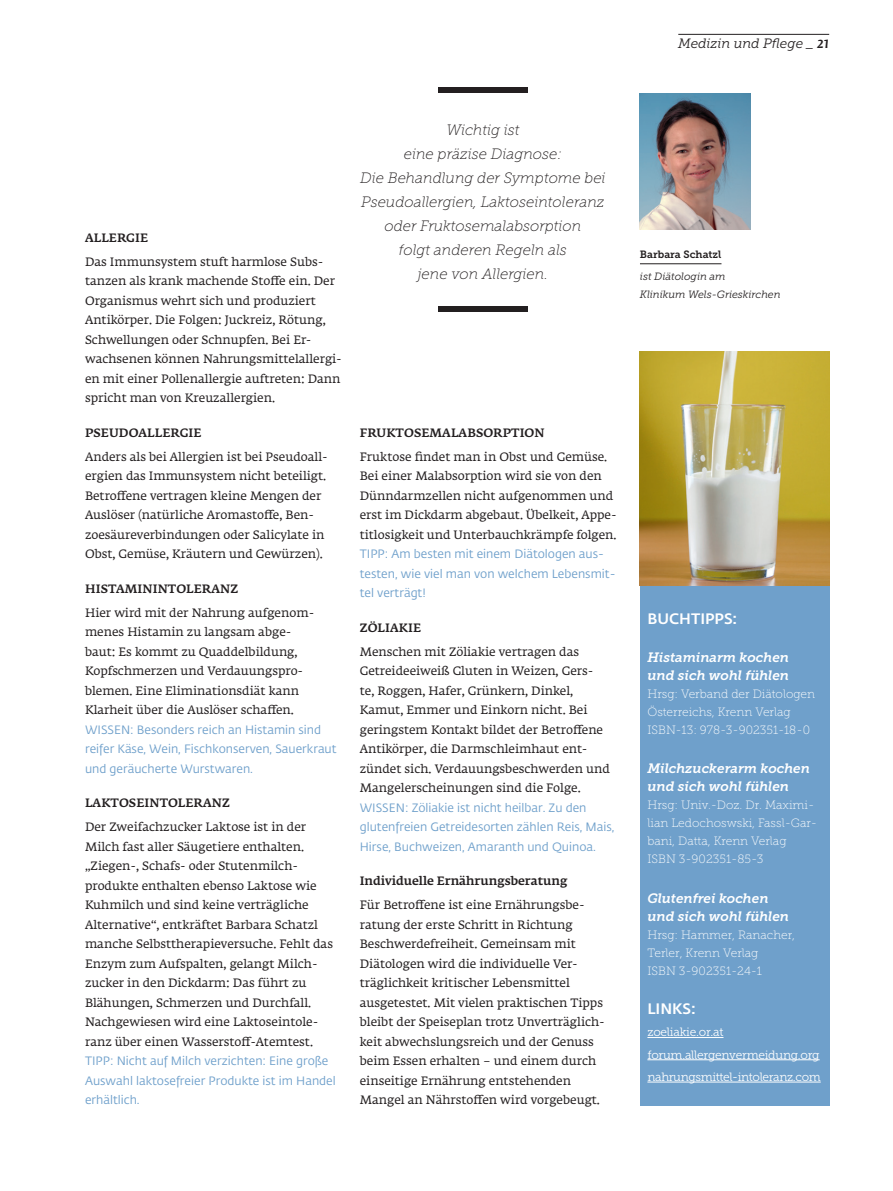
<style>
.page{position:relative;width:893px;height:1191px;background:#fff}
.page>*{position:absolute;margin:0;border:0;box-sizing:border-box;transform-origin:0 0}
.t1{font:italic 15px/24px "Museo Slab 100";color:#231f20;text-align:center}
.t2{font:500 15px "Fedra Sans Std";color:#fff}
.t3{font:italic 13.5px/18px "Museo Slab 700";color:#fff}
.t4{font:italic 13.5px "Museo Slab 300";color:#231f20}
.t5{font:12px/19.5px "Fedra Serif A Std";color:#231f20}
.t6{font:12px/19.5px "Fedra Sans Std";color:#6fa0cb}
.t7{font:12px/18px "Museo Slab 100";color:#fff}
.t8{font:500 12px "Fedra Serif A Std";color:#231f20}
.t9{font:12px/22.2px "Museo Slab 300";letter-spacing:-.025em;color:#fff}
.t10{font:italic 10.5px/18px "Museo Slab 300";color:#231f20}
.t11{font:10.5px "Museo Slab 700";color:#231f20}
.s1{font-family:"Fedra Serif A Std Demi";font-size:15px}
</style>
<div class="page">
<div style="left:640px;top:359px;width:189px;height:747px;background:#6fa0cb"></div>
<hr style="left:678px;top:34px;width:151px;height:1px;background:#231f20">
<img style="left:640px;top:351px;width:189px;height:234px">
<hr style="left:647px;top:1037px;width:76px;height:1px;background:#fff">
<hr style="left:647px;top:1059px;width:173px;height:1px;background:#fff">
<hr style="left:647px;top:1081px;width:174px;height:1px;background:#fff">
<div style="left:438px;top:87px;width:89px;height:5px;background:#231f20"></div>
<div style="left:438px;top:306px;width:89px;height:6px;background:#231f20"></div>
<img style="left:640px;top:94px;width:110px;height:136px">
<hr style="left:640px;top:263px;width:81px;height:1px;background:#231f20">
<p class="t4" style="left:678px;top:36px;width:152px">Medizin und Pflege _ <span class="s1">21</span></p>
<p class="t8" style="left:85px;top:229px;width:64px">ALLERGIE</p>
<p class="t5" style="left:85px;top:253px;width:258px">Das Immunsystem stuft harmlose Subs&shy;tanzen als krank machende Stoffe ein. Der Organismus wehrt sich und produziert Antikörper. Die Folgen: Juckreiz, Rötung, Schwellungen oder Schnupfen. Bei Er&shy;wachsenen können Nahrungsmittelallergi&shy;en mit einer Pollenallergie auftreten: Dann spricht man von Kreuzallergien.</p>
<p class="t8" style="left:85px;top:424px;width:53px">PSEUDOALL</p>
<p class="t8" style="left:162px;top:424px;width:41px">ERGIE</p>
<p class="t5" style="left:85px;top:448px;width:244px">Anders als bei Allergien ist bei Pseudoall&shy;ergien das Immunsystem nicht beteiligt.<br>Betroffene vertragen kleine Mengen der Auslöser (natürliche Aromastoffe, Ben&shy;zoesäureverbindungen oder Salicylate in Obst, Gemüse, Kräutern und Gewürzen).</p>
<p class="t8" style="left:85px;top:580px;width:20px">HISTAMININTOL</p>
<p class="t8" style="left:194px;top:580px;width:46px">ERANZ</p>
<p class="t5" style="left:85px;top:604px;width:231px">Hier wird mit der Nahrung aufgenom&shy;menes Histamin zu langsam abge&shy;baut: Es kommt zu Quaddelbildung, Kopfschmerzen und Verdauungspro&shy;blemen. Eine Eliminationsdiät kann Klarheit über die Auslöser schaffen.</p>
<p class="t6" style="left:85px;top:720px;width:253px">WISSEN: Besonders reich an Histamin sind reifer Käse, Wein, Fischkonserven, Sauerkraut und geräucherte Wurstwaren.</p>
<p class="t8" style="left:85px;top:795px;width:18px">LAKTOS</p>
<p class="t8" style="left:136px;top:795px;width:18px">EINTOL</p>
<p class="t8" style="left:185px;top:795px;width:46px">ERANZ</p>
<p class="t5" style="left:85px;top:818px;width:249px">Der Zweifachzucker Laktose ist in der Milch fast aller Säugetiere enthalten. „Ziegen-, Schafs- oder Stutenmilch&shy;produkte enthalten ebenso Laktose wie Kuhmilch und sind keine verträgliche Alternative“, entkräftet Barbara Schatzl manche Selbsttherapieversuche. Fehlt das Enzym zum Aufspalten, gelangt Milch&shy;zucker in den Dickdarm: Das führt zu Blähungen, Schmerzen und Durchfall.<br>Nachgewiesen wird eine Laktoseintole&shy;ranz über einen Wasserstoff-Atemtest.</p>
<p class="t6" style="left:85px;top:1051px;width:252px">TIPP: Nicht auf Milch verzichten: Eine große<br>Auswahl laktosefreier Produkte ist im Handel erhältlich.</p>
<p class="t1" style="left:360px;top:118px;width:247px">Wichtig ist<br>eine präzise Diagnose:<br>Die Behandlung der Symptome bei<br>Pseudoallergien, Laktoseintoleranz oder Fruktosemalabsorption<br>folgt anderen Regeln als<br>jene von Allergien.</p>
<p class="t8" style="left:360px;top:424px;width:24px">FRUKTOS</p>
<p class="t8" style="left:421px;top:424px;width:19px">EMALABSO</p>
<p class="t8" style="left:493px;top:424px;width:19px">RPTION</p>
<p class="t5" style="left:360px;top:448px;width:258px">Fruktose findet man in Obst und Gemüse.<br>Bei einer Malabsorption wird sie von den Dünndarmzellen nicht aufgenommen und erst im Dickdarm abgebaut. Übelkeit, Appe&shy;titlosigkeit und Unterbauchkrämpfe folgen.</p>
<p class="t6" style="left:360px;top:544px;width:257px">TIPP: Am besten mit einem Diätologen aus&shy;testen, wie viel man von welchem Lebensmit&shy;tel verträgt!</p>
<p class="t8" style="left:360px;top:619px;width:26px">ZÖLIAKI</p>
<p class="t8" style="left:413px;top:619px;width:9px">E</p>
<p class="t5" style="left:360px;top:643px;width:252px">Menschen mit Zöliakie vertragen das Getreideeiweiß Gluten in Weizen, Gers&shy;te, Roggen, Hafer, Grünkern, Dinkel, Kamut, Emmer und Einkorn nicht. Bei geringstem Kontakt bildet der Betroffene Antikörper, die Darmschleimhaut ent&shy;zündet sich. Verdauungsbeschwerden und Mangelerscheinungen sind die Folge.</p>
<p class="t6" style="left:360px;top:798px;width:256px">WISSEN: Zöliakie ist nicht heilbar. Zu den glutenfreien Getreidesorten zählen Reis, Mais,<br>Hirse, Buchweizen, Amaranth und Quinoa.</p>
<p class="t8" style="left:360px;top:873px;width:209px">INDIVIDUELLE ERNÄHRUNGSBERATUNG</p>
<p class="t5" style="left:360px;top:896px;width:247px">Für Betroffene ist eine Ernährungsbe&shy;ratung der erste Schritt in Richtung Beschwerdefreiheit. Gemeinsam mit Diätologen wird die individuelle Ver&shy;träglichkeit kritischer Lebensmittel ausgetestet. Mit vielen praktischen Tipps bleibt der Speiseplan trotz Unverträglich&shy;keit abwechslungsreich und der Genuss beim Essen erhalten – und einem durch einseitige Ernährung entstehenden Mangel an Nährstoffen wird vorgebeugt.</p>
<p class="t11" style="left:640px;top:248px;width:83px">Barbara Schatzl</p>
<p class="t10" style="left:640px;top:267px;width:142px">ist Diätologin am<br>Klinikum Wels-Grieskirchen</p>
<p class="t2" style="left:647px;top:609px;width:11px">BUCHTI</p>
<p class="t2" style="left:705px;top:609px;width:34px">PPS:</p>
<p class="t3" style="left:647px;top:648px;width:143px">Histaminarm kochen und sich wohl fühlen</p>
<p class="t7" style="left:647px;top:684px;width:169px">Hrsg: Verband der Diätologen<br>Österreichs, Krenn Verlag<br>ISBN-13: 978-3-902351-18-0</p>
<p class="t3" style="left:647px;top:760px;width:164px">Milchzuckerarm kochen und sich wohl fühlen</p>
<p class="t7" style="left:647px;top:796px;width:171px">Hrsg: Univ.-Doz. Dr. Maximi&shy;lian Ledochoswski, Fassl-Gar&shy;bani, Datta, Krenn Verlag<br>ISBN 3-902351-85-3</p>
<p class="t3" style="left:647px;top:889px;width:143px">Glutenfrei kochen und sich wohl fühlen</p>
<p class="t7" style="left:647px;top:926px;width:149px">Hrsg: Hammer, Ranacher,<br>Terler, Krenn Verlag<br>ISBN 3-902351-24-1</p>
<p class="t2" style="left:647px;top:999px;width:50px">LI NKS:</p>
<p class="t9" style="left:647px;top:1021px;width:175px">zoeliakie.or.at forum.allergenvermeidung.org nahrungsmittel-intoleranz.com</p>
</div>
